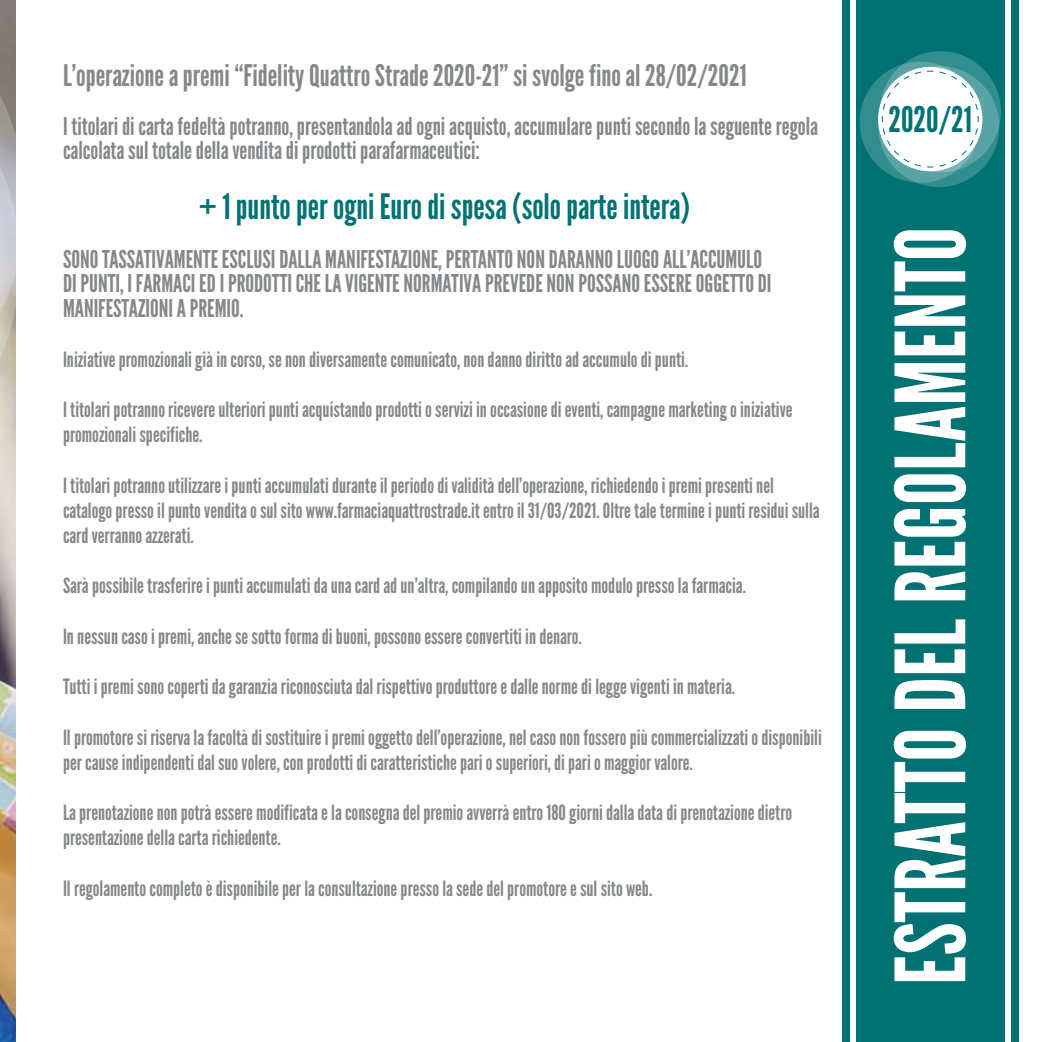
<style>
.page{position:relative;width:1042px;height:1042px;background:#fff}
.page>*{position:absolute;margin:0;border:0;box-sizing:border-box;transform-origin:0 0}
.t1{font:96.25px "League Gothic";color:#fff}
.t2{font:35.35px "League Gothic";color:#007274}
.t3{font:35px "League Gothic";color:#007274}
.t4{font:29.75px "League Gothic";color:#85888a}
.t5{font:24.5px/24.5px "League Gothic";color:#85888a}
.t6{font:21px/25.2px "League Gothic";color:#85888a}
</style>
<div class="page">
<div style="left:856px;top:0;width:148px;height:1042px;background:#007274"></div>
<div style="left:841px;top:0;width:8px;height:1042px;background:#007274"></div>
<div style="left:1011px;top:0;width:8px;height:1042px;background:#007274"></div>
<svg style="left:859px;top:62px;width:121px;height:121px;background:#2f8b8d"></svg>
<svg style="left:878px;top:66px;width:121px;height:121px"></svg>
<svg style="left:880px;top:51px;width:121px;height:121px;background:#48999a"></svg>
<div style="left:878px;top:67px;width:104px;height:104px;background:#fff;border-radius:50%"></div>
<svg style="left:881px;top:70px;width:98px;height:98px"></svg>
<img style="left:0;top:502px;width:15px;height:540px">
<svg style="left:0;top:0;width:16px;height:502px;background:#b9b3ae"></svg>
<h3 class="t4" style="left:63px;top:57px;width:685px">L’operazione a premi “Fidelity Quattro Strade 2020-21” si svolge fino al 28/02/2021</h3>
<p class="t5" style="left:63px;top:114px;width:756px">I titolari di carta fedeltà potranno, presentandola ad ogni acquisto, accumulare punti secondo la seguente regola calcolata sul totale della vendita di prodotti parafarmaceutici:</p>
<h3 class="t3" style="left:199px;top:185px;width:493px">+ 1 punto per ogni Euro di spesa (solo parte intera)</h3>
<p class="t5" style="left:63px;top:247px;width:710px">SONO TASSATIVAMENTE ESCLUSI DALLA MANIFESTAZIONE, PERTANTO NON DARANNO LUOGO ALL’ACCUMULO<br>DI PUNTI, I FARMACI ED I PRODOTTI CHE LA VIGENTE NORMATIVA PREVEDE NON POSSANO ESSERE OGGETTO DI<br>MANIFESTAZIONI A PREMIO.</p>
<p class="t6" style="left:63px;top:346px;width:627px">Iniziative promozionali già in corso, se non diversamente comunicato, non danno diritto ad accumulo di punti.</p>
<p class="t6" style="left:63px;top:397px;width:731px">I titolari potranno ricevere ulteriori punti acquistando prodotti o servizi in occasione di eventi, campagne marketing o iniziative promozionali specifiche.</p>
<p class="t6" style="left:63px;top:472px;width:758px">I titolari potranno utilizzare i punti accumulati durante il periodo di validità dell’operazione, richiedendo i premi presenti nel catalogo presso il punto vendita o sul sito www.farmaciaquattrostrade.it entro il 31/03/2021. Oltre tale termine i punti residui sulla card verranno azzerati.</p>
<p class="t6" style="left:63px;top:573px;width:684px">Sarà possibile trasferire i punti accumulati da una card ad un’altra, compilando un apposito modulo presso la farmacia.</p>
<p class="t6" style="left:63px;top:624px;width:520px">In nessun caso i premi, anche se sotto forma di buoni, possono essere convertiti in denaro.</p>
<p class="t6" style="left:63px;top:674px;width:673px">Tutti i premi sono coperti da garanzia riconosciuta dal rispettivo produttore e dalle norme di legge vigenti in materia.</p>
<p class="t6" style="left:63px;top:724px;width:760px">Il promotore si riserva la facoltà di sostituire i premi oggetto dell’operazione, nel caso non fossero più commercializzati o disponibili per cause indipendenti dal suo volere, con prodotti di caratteristiche pari o superiori, di pari o maggior valore.</p>
<p class="t6" style="left:63px;top:800px;width:731px">La prenotazione non potrà essere modificata e la consegna del premio avverrà entro 180 giorni dalla data di prenotazione dietro presentazione della carta richiedente.</p>
<p class="t6" style="left:63px;top:876px;width:591px">Il regolamento completo è disponibile per la consultazione presso la sede del promotore e sul sito web.</p>
<h2 class="t2" style="left:888px;top:98px;width:85px">2020/21</h2>
<h1 class="t1" style="left:873px;top:985px;width:759px;rotate:-90deg">ESTRATTO DEL REGOLAMENTO</h1>
</div>
